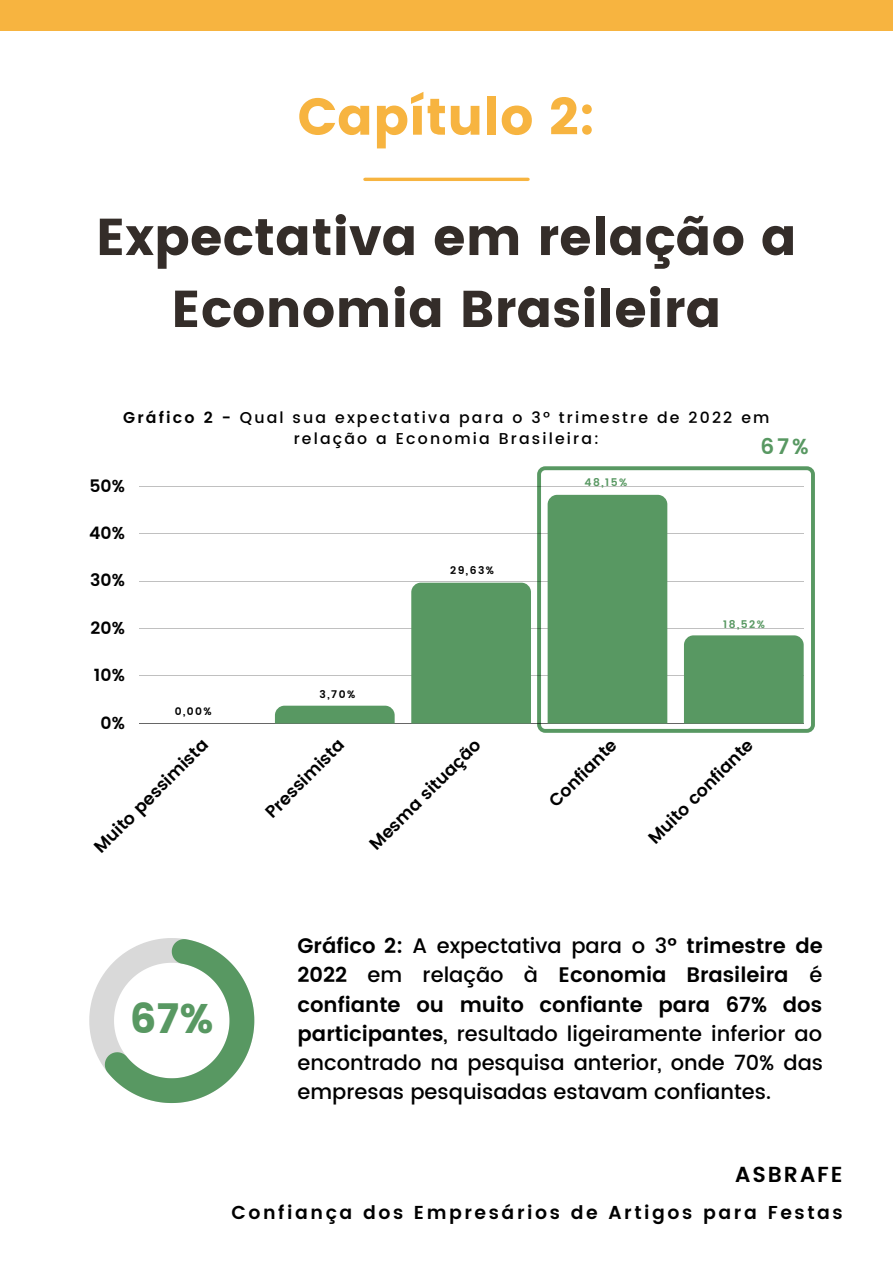
<style>
.page{position:relative;width:893px;height:1264px;background:#fff}
.page>*{position:absolute;margin:0;border:0;box-sizing:border-box;transform-origin:0 0}
.t1{font:51.6px/72px "Poppins";color:#342d29;text-align:center}
.t2{font:51.6px "Poppins";color:#f7b440}
.t3{font:41.25px "Poppins";color:#589862}
.t4{font:600 21.75px "Poppins";letter-spacing:.09em;color:#000}
.t5{font:600 21.6px "Poppins";color:#589862}
.t6{font:500 21px/29.2px "Poppins";color:#000;text-align:justify}
.t7{font:600 18.75px "Poppins";letter-spacing:.135em;color:#000}
.t8{font:600 17.25px "Poppins";color:#000}
.t9{font:500 15.75px/20.2px "Poppins";letter-spacing:.135em;color:#000;text-align:center}
.t10{font:600 10.65px "Poppins";letter-spacing:.135em;color:#000}
.t11{font:600 10.65px "Poppins";letter-spacing:.135em;color:#589862}
.s1{font-weight:600}
</style>
<div class="page">
<svg style="left:537px;top:466px;width:277px;height:266px"></svg>
<hr style="left:139px;top:486px;width:664px;height:1px;background:#000">
<hr style="left:139px;top:533px;width:664px;height:1px;background:#000">
<hr style="left:139px;top:581px;width:664px;height:1px;background:#000">
<hr style="left:139px;top:628px;width:664px;height:1px;background:#000">
<hr style="left:139px;top:675px;width:664px;height:1px;background:#000">
<hr style="left:139px;top:723px;width:664px;height:1px;background:#000">
<svg style="left:275px;top:705px;width:119px;height:18px;background:#609d6a"></svg>
<div style="left:411px;top:582px;width:120px;height:141px;background:#589862"></div>
<div style="left:547px;top:495px;width:120px;height:228px;background:#589862"></div>
<div style="left:684px;top:635px;width:119px;height:88px;background:#589862"></div>
<hr style="left:365px;top:178px;width:163px;height:3px;background:#f7b440">
<svg style="left:89px;top:938px;width:165px;height:164px"></svg>
<div style="left:0;top:0;width:892px;height:31px;background:#f7b440"></div>
<h1 class="t2" style="left:297px;top:87px;width:299px">Capítulo 2:</h1>
<h1 class="t1" style="left:96px;top:201px;width:702px">Expectativa em relação a<br>Economia Brasileira</h1>
<p class="t9" style="left:123px;top:408px;width:647px"><span class="s1">Gráfico 2 -</span> Qual sua expectativa para o 3º trimestre de 2022 em relação a Economia Brasileira:</p>
<p class="t5" style="left:760px;top:434px;width:50px">67%</p>
<p class="t8" style="left:89px;top:475px;width:37px">50%</p>
<p class="t8" style="left:89px;top:523px;width:37px">40%</p>
<p class="t8" style="left:90px;top:570px;width:36px">30%</p>
<p class="t8" style="left:91px;top:617px;width:36px">20%</p>
<p class="t8" style="left:94px;top:665px;width:32px">10%</p>
<p class="t8" style="left:100px;top:712px;width:26px">0%</p>
<p class="t10" style="left:175px;top:705px;width:39px">0,00%</p>
<p class="t10" style="left:319px;top:688px;width:37px">3,70%</p>
<p class="t10" style="left:450px;top:564px;width:45px">29,63%</p>
<p class="t11" style="left:584px;top:476px;width:44px">48,15%</p>
<p class="t11" style="left:723px;top:618px;width:43px">18,52%</p>
<p class="t8" style="left:90px;top:842px;width:154px;rotate:-45deg">Muito pessimista</p>
<p class="t8" style="left:261px;top:807px;width:105px;rotate:-45deg">Pressimista</p>
<p class="t8" style="left:365px;top:840px;width:150px;rotate:-45deg">Mesma situação</p>
<p class="t8" style="left:545px;top:796px;width:89px;rotate:-45deg">Confiante</p>
<p class="t8" style="left:644px;top:833px;width:142px;rotate:-45deg">Muito confiante</p>
<h2 class="t3" style="left:130px;top:994px;width:84px">67%</h2>
<p class="t6" style="left:297px;top:931px;width:527px"><span class="s1">Gráfico 2:</span> A expectativa para o 3<span class="s1">º trimestre de 2022</span> em relação à <span class="s1">Economia Brasileira</span> é <span class="s1">confiante ou muito confiante para 67% dos participantes</span>, resultado ligeiramente inferior ao encontrado na pesquisa anterior, onde 70% das empresas pesquisadas estavam confiantes.</p>
<p class="t4" style="left:735px;top:1161px;width:109px">ASBRAFE</p>
<p class="t7" style="left:231px;top:1201px;width:612px">Confiança dos Empresários de Artigos para Festas</p>
</div>
